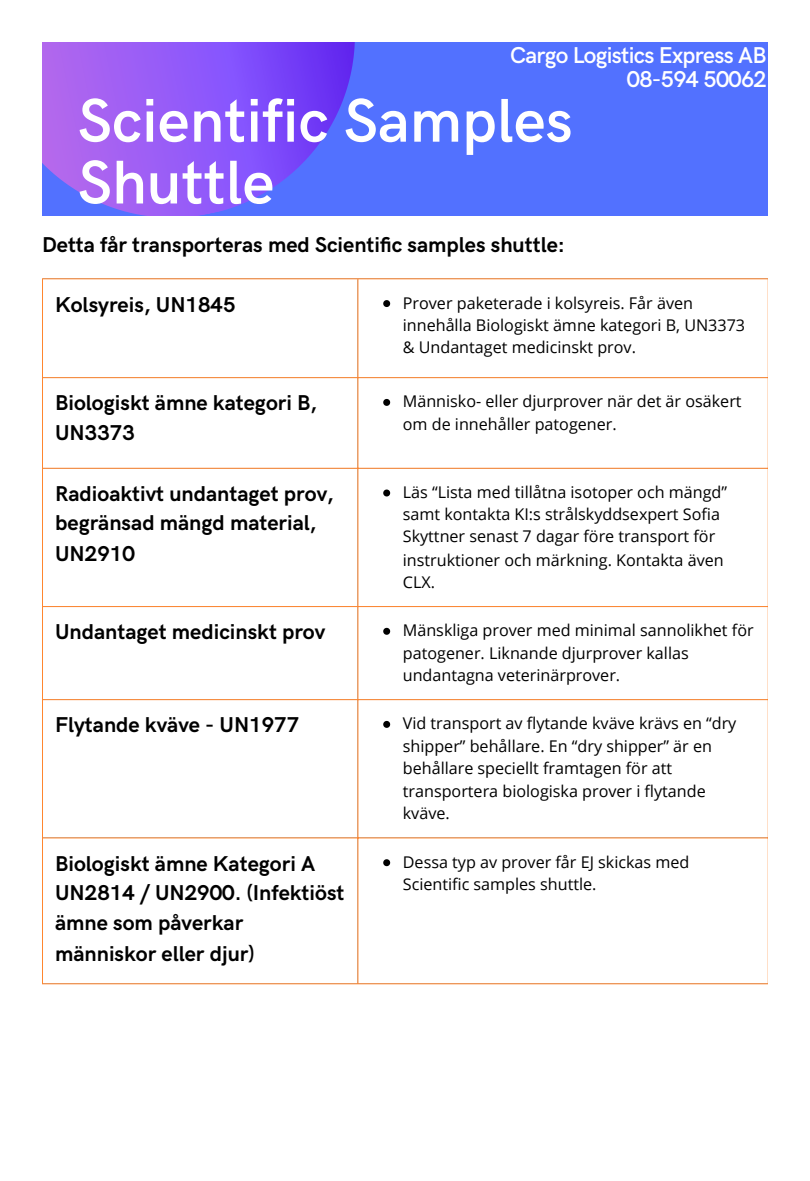
<style>
.page{position:relative;width:810px;height:1181px;background:#fff}
.page>*{position:absolute;margin:0;border:0;box-sizing:border-box;transform-origin:0 0}
.t1{font:600 61.95px/61.8px "HK Grotesk";color:#fff}
.t2{font:600 22.95px "HK Grotesk";letter-spacing:-.03em;color:#fff}
.t3{font:700 21.6px/30px "HK Grotesk";color:#000}
.t4{font:16.2px/22.5px "Open Sans";color:#000}
</style>
<div class="page">
<div style="left:42px;top:42px;width:726px;height:174px;background:#5271ff"></div>
<svg style="left:42px;top:42px;width:313px;height:174px"></svg>
<svg style="left:383px;top:300px;width:7px;height:7px"></svg>
<svg style="left:383px;top:399px;width:7px;height:7px"></svg>
<svg style="left:383px;top:489px;width:7px;height:7px"></svg>
<svg style="left:383px;top:628px;width:7px;height:6px"></svg>
<svg style="left:383px;top:721px;width:7px;height:7px"></svg>
<svg style="left:383px;top:859px;width:7px;height:7px"></svg>
<hr style="left:42px;top:279px;width:1px;height:704px;background:#ff862f">
<hr style="left:357px;top:279px;width:1px;height:704px;background:#ff862f">
<hr style="left:768px;top:279px;width:1px;height:704px;background:#ff862f">
<hr style="left:42px;top:278px;width:726px;height:1px;background:#ff862f">
<hr style="left:42px;top:377px;width:726px;height:1px;background:#ff862f">
<hr style="left:42px;top:468px;width:726px;height:1px;background:#ff862f">
<hr style="left:42px;top:606px;width:726px;height:1px;background:#ff862f">
<hr style="left:42px;top:699px;width:726px;height:1px;background:#ff862f">
<hr style="left:42px;top:837px;width:726px;height:1px;background:#ff862f">
<hr style="left:42px;top:983px;width:726px;height:1px;background:#ff862f">
<p class="t2" style="left:510px;top:42px;width:258px">Cargo Logistics Express AB</p>
<p class="t2" style="left:627px;top:66px;width:141px">08-594 50062</p>
<p class="t1" style="left:78px;top:92px;width:496px">Scientific Samples<br>Shuttle</p>
<p class="t3" style="left:42px;top:230px;width:525px">Detta får transporteras med Scientific samples shuttle:</p>
<p class="t3" style="left:55px;top:290px;width:182px">Kolsyreis, UN1845</p>
<p class="t4" style="left:403px;top:291px;width:344px">Prover paketerade i kolsyreis. Får även innehålla Biologiskt ämne kategori B, UN3373 &amp; Undantaget medicinskt prov.</p>
<p class="t3" style="left:55px;top:389px;width:264px;line-height:29.2px">Biologiskt ämne kategori B,<br>UN3373</p>
<p class="t4" style="left:403px;top:390px;width:340px">Människo- eller djurprover när det är osäkert om de innehåller patogener.</p>
<p class="t3" style="left:55px;top:479px;width:280px">Radioaktivt undantaget prov, begränsad mängd material,<br>UN2910</p>
<p class="t4" style="left:403px;top:480px;width:326px">Läs “Lista med tillåtna isotoper och mängd” samt kontakta KI:s strålskyddsexpert Sofia Skyttner senast 7 dagar före transport för instruktioner och märkning. Kontakta även CLX.</p>
<p class="t3" style="left:55px;top:618px;width:272px">Undantaget medicinskt prov</p>
<p class="t4" style="left:403px;top:619px;width:352px">Mänskliga prover med minimal sannolikhet för patogener. Liknande djurprover kallas undantagna veterinärprover.</p>
<p class="t3" style="left:55px;top:711px;width:246px">Flytande kväve - UN1977</p>
<p class="t4" style="left:403px;top:712px;width:335px">Vid transport av flytande kväve krävs en “dry shipper” behållare. En “dry shipper” är en behållare speciellt framtagen för att transportera biologiska prover i flytande kväve.</p>
<p class="t3" style="left:55px;top:849px;width:291px">Biologiskt ämne Kategori A<br>UN2814 / UN2900. (Infektiöst ämne som påverkar människor eller djur)</p>
<p class="t4" style="left:403px;top:850px;width:288px">Dessa typ av prover får EJ skickas med<br>Scientific samples shuttle.</p>
</div>
